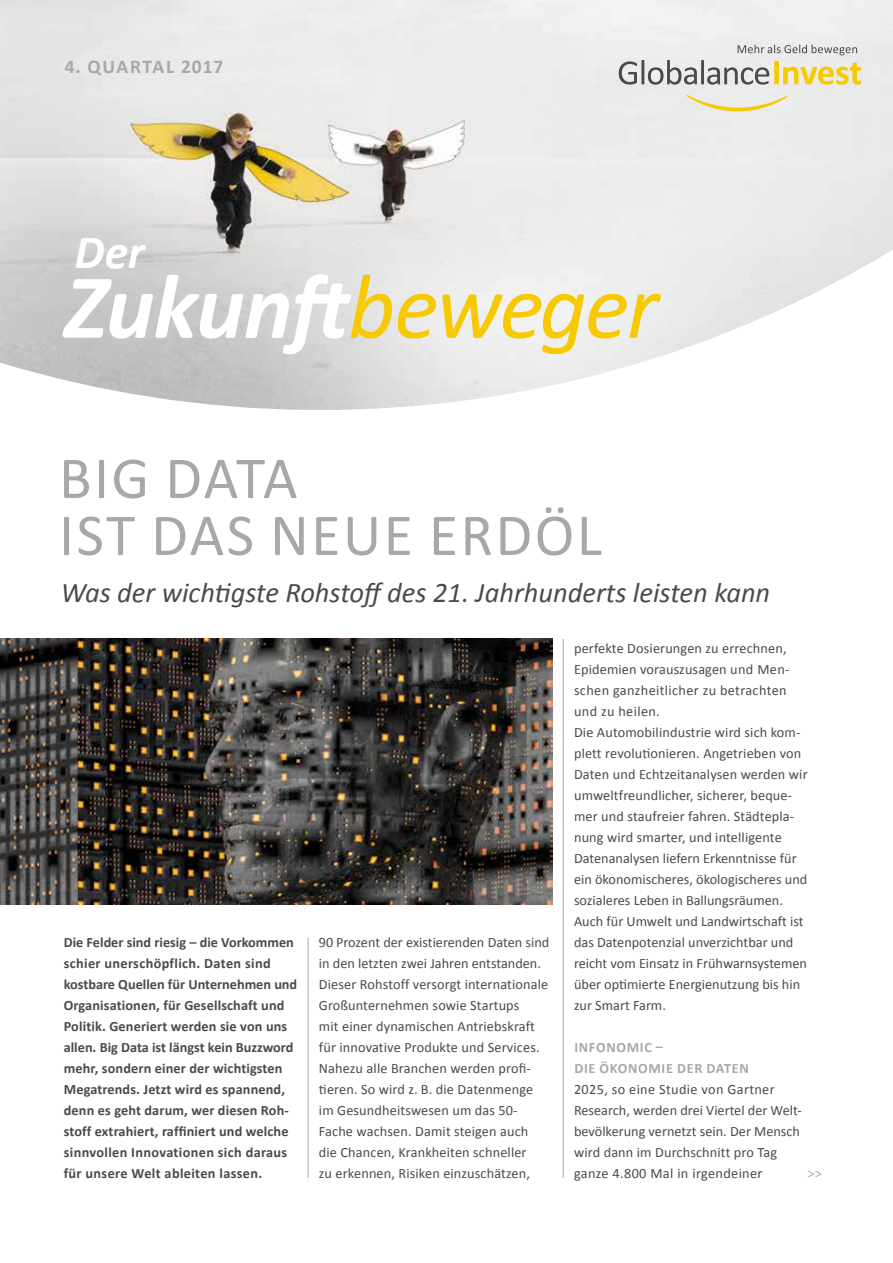
<style>
.page{position:relative;width:893px;height:1263px;background:#fff}
.page>*{position:absolute;margin:0;border:0;box-sizing:border-box;transform-origin:0 0}
.t1{font:italic 700 92.55px "Calibri";letter-spacing:-.015em;color:#fff}
.t2{font:60px/57px "Calibri";letter-spacing:.04em;color:#a8a8a7}
.t3{font:italic 700 47.85px "Calibri";color:#fff}
.t4{font:italic 28.5px "Calibri";color:#4a4a49}
.t5{font:700 19.5px "Calibri";letter-spacing:.06em;color:#a8a8a7}
.t6{font:14.25px/21px "Calibri";letter-spacing:.01em;color:#4a4a49}
.t7{font:700 14.25px/21px "Calibri";letter-spacing:.01em;color:#4a4a49}
.t8{font:700 14.25px/21px "Calibri";letter-spacing:.05em;color:#a8a8a7}
.t9{font:14.25px "Calibri";color:#a8a8a7}
.s1{font-weight:400;color:#f6c900}
</style>
<div class="page">
<hr style="left:563px;top:639px;width:1px;height:539px;background:#a8a8a7">
<hr style="left:308px;top:938px;width:1px;height:240px;background:#a8a8a7">
<img style="left:0;top:0;width:893px;height:410px">
<svg style="left:686px;top:95px;width:101px;height:16px;background:#ede4bf"></svg>
<svg style="left:619px;top:45px;width:242px;height:40px;background:#d4d0be"></svg>
<img style="left:0;top:639px;width:553px;height:266px">
<h3 class="t5" style="left:65px;top:54px;width:160px">4. QUARTAL 2017</h3>
<h3 class="t3" style="left:74px;top:222px;width:72px">Der</h3>
<h1 class="t1" style="left:64px;top:248px;width:596px">Zukunft<span class="s1">beweger</span></h1>
<h2 class="t2" style="left:59px;top:450px;width:544px">BIG DATA<br>IST DAS NEUE ERDÖL</h2>
<h3 class="t4" style="left:61px;top:573px;width:711px">Was der wichtigste Rohstoff des 21. Jahrhunderts leisten kann</h3>
<p class="t7" style="left:64px;top:931px;width:235px">Die Felder sind riesig – die Vorkommen schier unerschöpflich. Daten sind kostbare Quellen für Unternehmen und Organisationen, für Gesellschaft und Politik. Generiert werden sie von uns allen. Big Data ist längst kein Buzzword mehr, sondern einer der wichtigsten Megatrends. Jetzt wird es spannend, denn es geht darum, wer diesen Roh&shy;stoff extrahiert, raffiniert und welche sinnvollen Innovationen sich daraus für unsere Welt ableiten lassen.</p>
<p class="t6" style="left:319px;top:931px;width:232px">90 Prozent der existierenden Daten sind in den letzten zwei Jahren entstanden.<br>Dieser Rohstoff versorgt internationale Großunternehmen sowie Startups<br>mit einer dynamischen Antriebskraft für innovative Produkte und Services.<br>Nahezu alle Branchen werden profi&shy;tieren. So wird z. B. die Datenmenge im Gesundheitswesen um das 50- Fache wachsen. Damit steigen auch die Chancen, Krankheiten schneller<br>zu erkennen, Risiken einzuschätzen,</p>
<p class="t6" style="left:574px;top:638px;width:235px">perfekte Dosierungen zu errechnen, Epidemien vorauszusagen und Men&shy;schen ganzheitlicher zu betrachten und zu heilen.<br>Die Automobilindustrie wird sich kom&shy;plett revolutionieren. Angetrieben von Daten und Echtzeitanalysen werden wir umweltfreundlicher, sicherer, beque&shy;mer und staufreier fahren. Städtepla&shy;nung wird smarter, und intelligente Datenanalysen liefern Erkenntnisse für ein ökonomischeres, ökologischeres und sozialeres Leben in Ballungsräumen.<br>Auch für Umwelt und Landwirtschaft ist das Datenpotenzial unverzichtbar und reicht vom Einsatz in Frühwarnsystemen über optimierte Energienutzung bis hin zur Smart Farm.</p>
<p class="t8" style="left:574px;top:1037px;width:176px">INFONOMIC –<br>DIE ÖKONOMIE DER DATEN</p>
<p class="t6" style="left:574px;top:1079px;width:229px">2025, so eine Studie von Gartner Research, werden drei Viertel der Welt&shy;bevölkerung vernetzt sein. Der Mensch wird dann im Durchschnitt pro Tag ganze 4.800 Mal in irgendeiner</p>
<p class="t9" style="left:807px;top:1164px;width:16px">&gt;&gt;</p>
</div>
